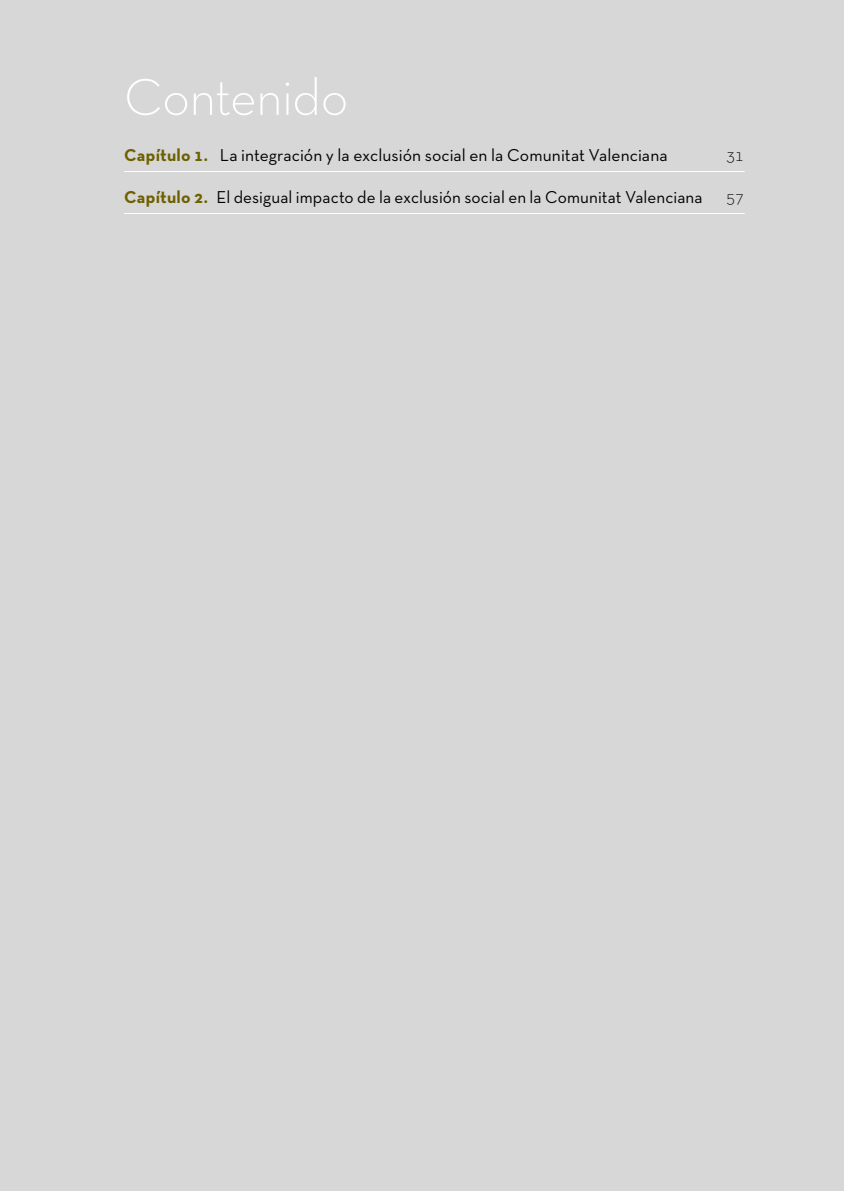
<style>
.page{position:relative;width:844px;height:1191px;background:#fff}
.page>*{position:absolute;margin:0;border:0;box-sizing:border-box;transform-origin:0 0}
.t1{font:300 52.5px "Neutra Text TF";letter-spacing:-.015em;color:#fff}
.t2{font:17.5px "Neutra Text TF";letter-spacing:.005em;color:#000}
.t3{font:300 17.5px "Neutra Text TF";color:#000}
.s1{font-weight:700;color:#6e6100}
</style>
<div class="page">
<div style="left:0;top:0;width:843px;height:1191px;background:#d7d7d7"></div>
<hr style="left:124px;top:171px;width:620px;height:1px;background:#fff">
<hr style="left:124px;top:213px;width:620px;height:1px;background:#fff">
<h1 class="t1" style="left:124px;top:65px;width:226px">Contenido</h1>
<p class="t2" style="left:124px;top:145px;width:545px"><span class="s1">Capítulo 1.</span> La integración y la exclusión social en la Comunitat Valenciana</p>
<p class="t3" style="left:726px;top:144px;width:19px">31</p>
<p class="t2" style="left:124px;top:187px;width:580px"><span class="s1">Capítulo 2.</span> El desigual impacto de la exclusión social en la Comunitat Valenciana</p>
<p class="t3" style="left:726px;top:186px;width:19px">57</p>
</div>
